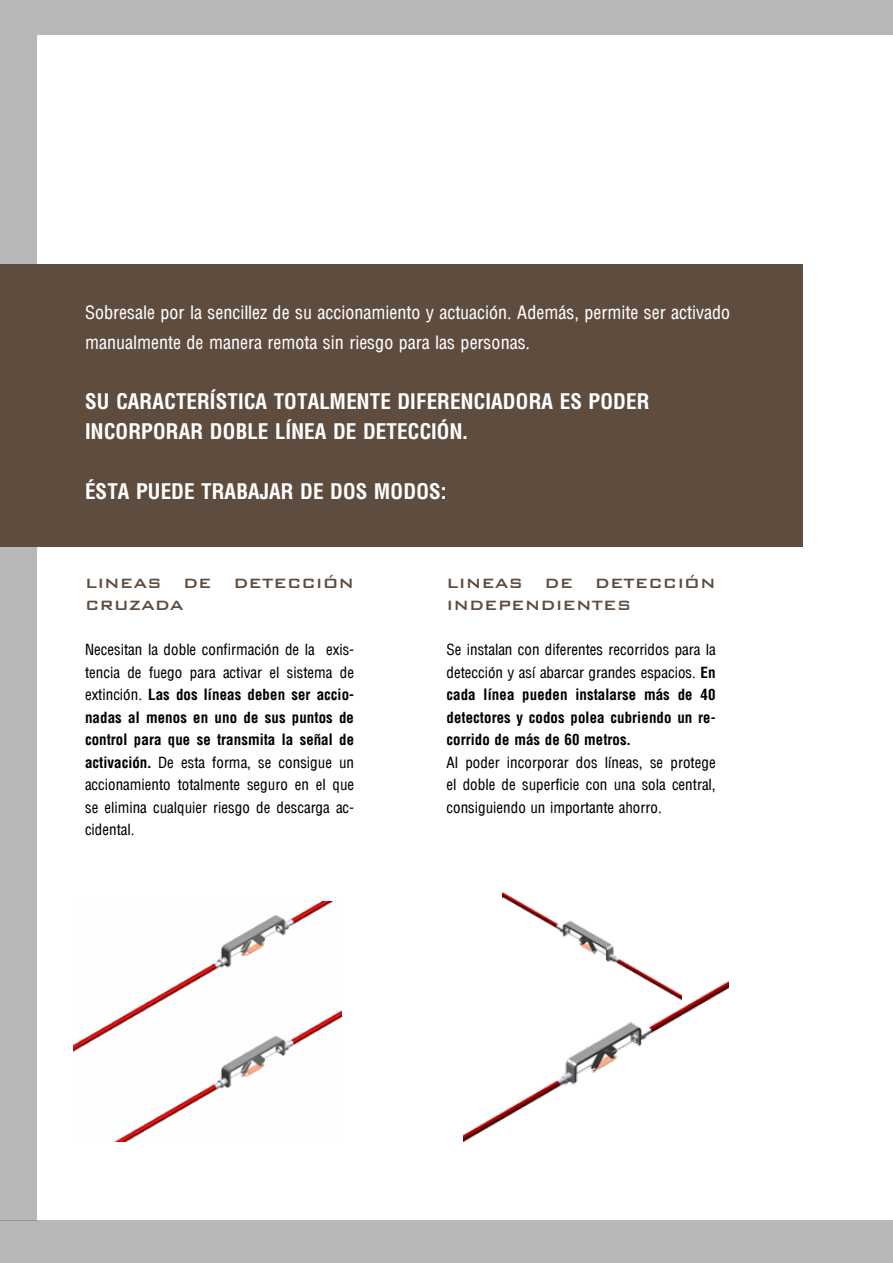
<style>
.page{position:relative;width:893px;height:1263px;background:#fff}
.page>*{position:absolute;margin:0;border:0;box-sizing:border-box;transform-origin:0 0}
.t1{font:700 condensed 21px/30px "Arena";color:#fff}
.t2{font:18px/30px "Arena Condensed";color:#fff}
.t3{font:500 18px/22.5px "Bank Gothic BT";color:#5e4c3f}
.t4{font:15px/22.5px "Arena Condensed";color:#000}
.t5{font:700 condensed 15px/22.5px "Arena";color:#000;text-align:justify}
.s1{font-family:"Arena Condensed";font-weight:400;font-stretch:normal}
.s2{font-family:"Arena";font-weight:700;font-stretch:condensed}
</style>
<div class="page">
<div style="left:0;top:0;width:893px;height:35px;background:#b7b8b8"></div>
<div style="left:0;top:1221px;width:893px;height:42px;background:#b7b8b8"></div>
<div style="left:0;top:35px;width:37px;height:1186px;background:#b7b8b8"></div>
<div style="left:1px;top:264px;width:802px;height:282px;background:#5e4c3f"></div>
<img style="left:73px;top:901px;width:268px;height:241px">
<img style="left:503px;top:892px;width:100px;height:47px">
<img style="left:463px;top:939px;width:265px;height:203px">
<p class="t2" style="left:85px;top:297px;width:647px">Sobresale por la sencillez de su accionamiento y actuación. Además, permite ser activado manualmente de manera remota sin riesgo para las personas.</p>
<h1 class="t1" style="left:85px;top:386px;width:566px">su característica totalmente diferenciadora es poder incorporar doble línea de detección.</h1>
<h1 class="t1" style="left:85px;top:476px;width:23px">ÉSTA</h1>
<h1 class="t1" style="left:136px;top:476px;width:13px">PUEDE</h1>
<h1 class="t1" style="left:201px;top:476px;width:13px">TRABA</h1>
<h1 class="t1" style="left:260px;top:476px;width:84px">JARDEDOS</h1>
<h1 class="t1" style="left:374px;top:476px;width:14px">MODOS</h1>
<h1 class="t1" style="left:441px;top:476px;width:7px">:</h1>
<p class="t3" style="left:85px;top:571px;width:271px">LINEAS DE DETECCIÓN<br>CRUZADA</p>
<p class="t4" style="left:85px;top:639px;width:271px">Necesitan la doble confirmación de la exis&shy;tencia de fuego para activar el sistema de</p>
<p class="t5" style="left:85px;top:683px;width:271px"><span class="s1">extinción.</span> Las dos líneas deben ser accio&shy;nadas al menos en uno de sus puntos de control para que se transmita la señal de</p>
<p class="t4" style="left:85px;top:751px;width:271px;text-align:justify"><span class="s2">activación.</span> De esta forma, se consigue un accionamiento totalmente seguro en el que se elimina cualquier riesgo de descarga ac&shy;cidental.</p>
<p class="t3" style="left:446px;top:571px;width:271px">LINEAS DE DETECCIÓN<br>INDEPENDIENTES</p>
<p class="t4" style="left:446px;top:639px;width:271px">Se instalan con diferentes recorridos para la detección y así abarcar grandes espacios. <span class="s2">En</span></p>
<p class="t5" style="left:446px;top:683px;width:271px">cada línea pueden instalarse más de 40 detectores y codos polea cubriendo un re&shy;corrido de más de 60 metros.</p>
<p class="t4" style="left:446px;top:751px;width:271px;text-align:justify">Al poder incorporar dos líneas, se protege el doble de superficie con una sola central, consiguiendo un importante ahorro.</p>
</div>
